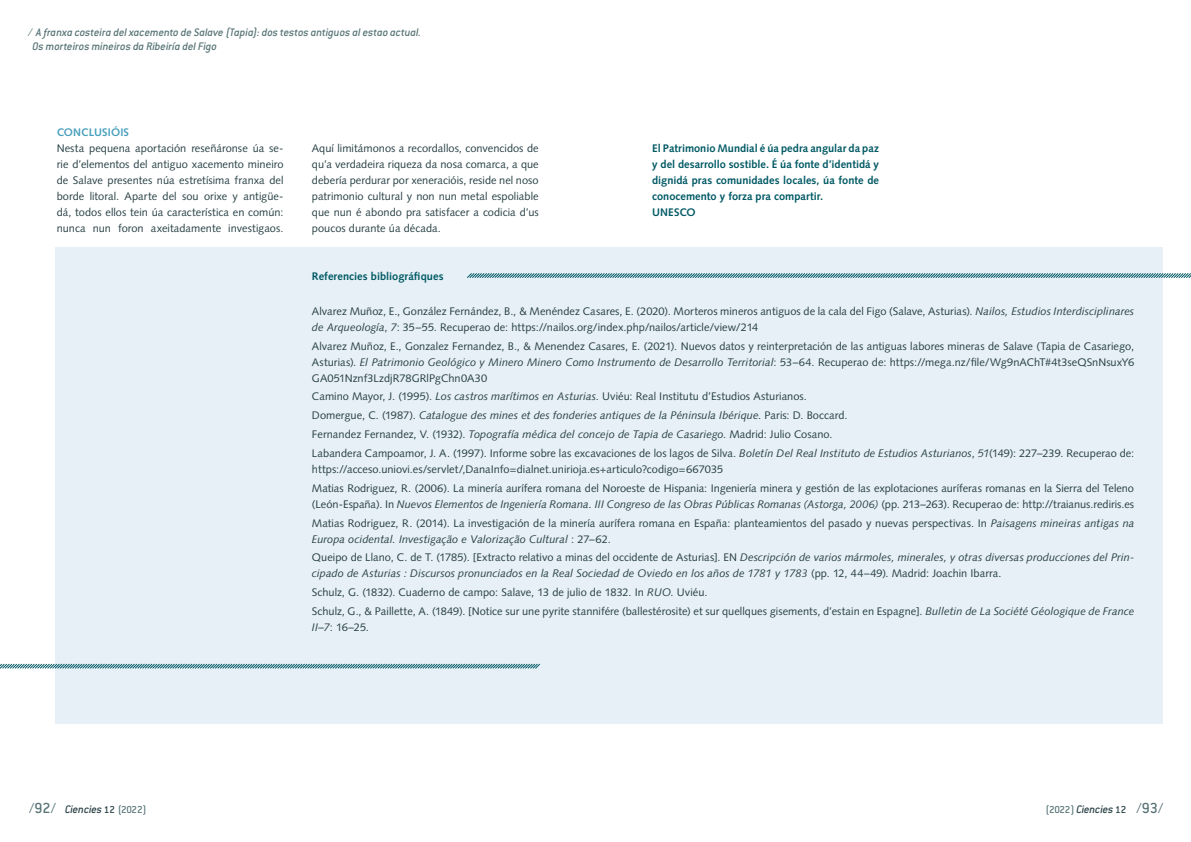
<style>
.page{position:relative;width:1191px;height:842px;background:#fff}
.page>*{position:absolute;margin:0;border:0;box-sizing:border-box;transform-origin:0 0}
.t1{font:italic 500 12px/14.4px "Conduit ITC Std";letter-spacing:-.005em;color:#587476}
.t2{font:italic 500 12px "Conduit ITC Std";letter-spacing:-.01em;color:#284045}
.t3{font:11px/16px "Syntax LT Std";color:#284045}
.t4{font:italic 11px/18.8px "Syntax LT Std";letter-spacing:.005em;color:#284045}
.t5{font:700 11px/16px "Syntax LT Std";color:#005964}
.t6{font:700 11px "Syntax LT Std";letter-spacing:.015em;color:#469fbd}
.s1{font-style:italic}
.s2{font-style:normal}
.s3{font-style:normal;font-size:16px;color:#587476}
.s4{font-style:normal;font-size:11px}
.s5{font-style:normal;font-size:11px;color:#587476}
</style>
<div class="page">
<div style="left:56px;top:248px;width:1107px;height:476px;background:#e6f0f6"></div>
<svg style="left:467px;top:273px;width:724px;height:5px;background:#75a6ae"></svg>
<svg style="left:0;top:663px;width:540px;height:7px"></svg>
<p class="t1" style="left:32px;top:25px;width:390px;text-indent:-4px">/ A franxa costeira del xacemento de Salave (Tapia): dos testos antiguos al estao actual.<br>Os morteiros mineiros da Ribeiría del Figo</p>
<p class="t6" style="left:57px;top:126px;width:74px">Conclusióis</p>
<p class="t3" style="left:57px;top:140px;width:228px;text-align:justify">Nesta pequena aportación reseñáronse úa se&shy;rie d’elementos del antiguo xacemento mineiro de Salave presentes núa estretísima franxa del borde litoral. Aparte del sou orixe y antigüe&shy;dá, todos ellos tein úa característica en común: nunca nun foron axeitadamente investigaos.</p>
<p class="t3" style="left:312px;top:140px;width:228px;text-align:justify">Aquí limitámonos a recordallos, convencidos de qu’a verdadeira riqueza da nosa comarca, a que debería perdurar por xeneracióis, reside nel noso patrimonio cultural y non nun metal espoliable que nun é abondo pra satisfacer a codicia d’us poucos durante úa década.</p>
<p class="t5" style="left:652px;top:140px;width:228px">El Patrimonio Mundial é úa pedra angular da paz y del desarrollo sostible. É úa fonte d’identidá y dignidá pras comunidades locales, úa fonte de conocemento y forza pra compartir.<br>UNES</p>
<p class="t5" style="left:679px;top:204px;width:17px">CO</p>
<p class="t5" style="left:312px;top:268px;width:133px">Referencies bibliográfiques</p>
<p class="t3" style="left:312px;top:303px;width:824px">Alvarez Muñoz, E., González Fernández, B., &amp; Menéndez Casares, E. (2020). Morteros mineros antiguos de la cala del Figo (Salave, Asturias). <span class="s1">Nailos, Estudios Interdisciplinares de Arqueología</span>, <span class="s1">7</span>: 35–55. Recuperao de: https://nailos.org/index.php/nailos/article/view/214</p>
<p class="t3" style="left:312px;top:338px;width:824px;text-align:justify">Alvarez Muñoz, E., Gonzalez Fernandez, B., &amp; Menendez Casares, E. (2021). Nuevos datos y reinterpretación de las antiguas labores mineras de Salave (Tapia de Casariego, Asturias). <span class="s1">El Patrimonio Geológico y Minero Minero Como Instrumento de Desarrollo Territorial</span>: 53–64. Recuperao de: https://mega.nz/file/Wg9nAChT#4t3seQSnNsuxY6<br>GA051Nznf3LzdjR78GRlPgChn0A30</p>
<p class="t3" style="left:312px;top:387px;width:824px;line-height:18.8px">Camino Mayor, J. (1995). <span class="s1">Los castros marítimos en Asturias</span>. Uviéu: Real Institutu d’Estudios Asturianos.<br>Domergue, C. (1987). <span class="s1">Catalogue des mines et des fonderies antiques de la Péninsula Ibérique</span>. Paris: D. Boccard.<br>Fernandez Fernandez, V. (1932). <span class="s1">Topografía médica del concejo de Tapia de Casariego</span>. Madrid: Julio Cosano.<br>Labandera Campoamor, J. A. (1997). Informe sobre las excavaciones de los lagos de Silva. <span class="s1">Boletín Del Real Instituto de Estudios Asturianos</span>, <span class="s1">51</span>(149): 227–239. Recuperao de:</p>
<p class="t3" style="left:312px;top:460px;width:823px;line-height:18.8px">https://acceso.uniovi.es/servlet/,DanaInfo=dialnet.unirioja.es+articulo?codigo=667035<br>Matias Rodriguez, R. (2006). La minería aurífera romana del Noroeste de Hispania: Ingeniería minera y gestión de las explotaciones auríferas romanas en la Sierra del Teleno</p>
<p class="t3" style="left:312px;top:494px;width:824px;line-height:18.8px">(León-España). In <span class="s1">Nuevos Elementos de Ingeniería Romana. III Congreso de las Obras Públicas Romanas (Astorga, 2006)</span> (pp. 213–263). Recuperao de: http://traianus.rediris.es<br>Matias Rodriguez, R. (2014). La investigación de la minería aurífera romana en España: planteamientos del pasado y nuevas perspectivas. In <span class="s1">Paisagens mineiras antigas na</span></p>
<p class="t4" style="left:312px;top:529px;width:824px">Europa ocidental. Investigação e Valorização Cultural <span class="s2">: 27–62.<br>Queipo de Llano, C. de T. (1785). [Extracto relativo a minas del occidente de Asturias]. EN</span> Descripción de varios mármoles, minerales, y otras diversas producciones del Prin-</p>
<p class="t3" style="left:312px;top:564px;width:823px;line-height:18.8px"><span class="s1">cipado de Asturias : Discursos pronunciados en la Real Sociedad de Oviedo en los años de 1781 y 1783</span> (pp. 12, 44–49). Madrid: Joachin Ibarra.<br>Schulz, G. (1832). Cuaderno de campo: Salave, 13 de julio de 1832. In <span class="s1">RUO</span>. Uviéu.<br>Schulz, G., &amp; Paillette, A. (1849). [Notice sur une pyrite stannifére (ballestérosite) et sur quellques gisements, d’estain en Espagne]. <span class="s1">Bulletin de La Société Géologique de France</span></p>
<p class="t3" style="left:312px;top:619px;width:59px"><span class="s1">II</span>–<span class="s1">7</span>: 16–25.</p>
<p class="t2" style="left:29px;top:802px;width:119px"><span class="s3">/92/</span> Ciencies <span class="s4">12</span> <span class="s5">(2022)</span></p>
<p class="t2" style="left:1045px;top:802px;width:119px"><span class="s5">(2022)</span> Ciencies <span class="s4">12</span> <span class="s3">/93/</span></p>
</div>
